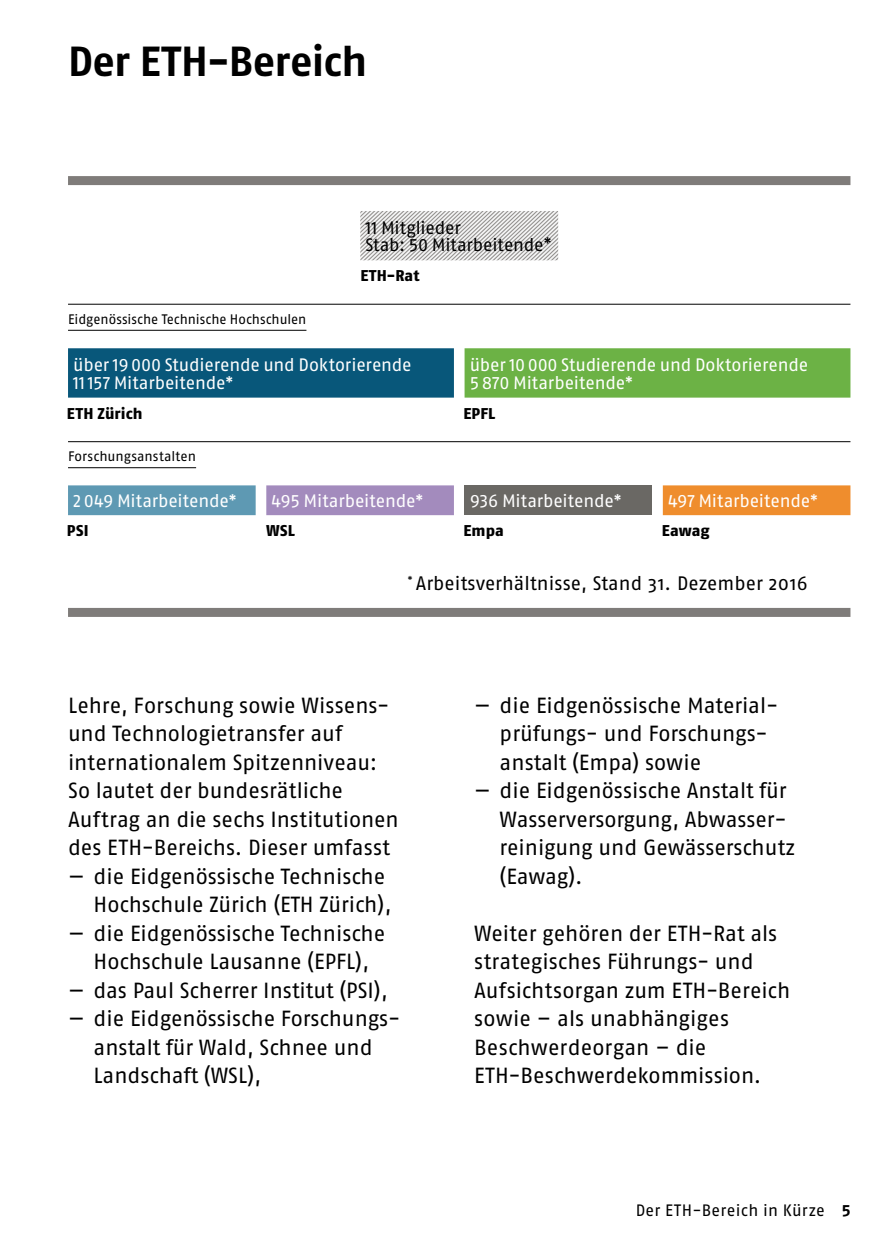
<style>
.page{position:relative;width:893px;height:1259px;background:#fff}
.page>*{position:absolute;margin:0;border:0;box-sizing:border-box;transform-origin:0 0}
.t1{font:700 42px "Fago OT";letter-spacing:-.015em;color:#000}
.t2{font:21.9px/28.5px "Fago OT";color:#000}
.t3{font:19.5px "Fago OT";color:#000}
.t4{font:18px/18px "Fago OT";letter-spacing:-.015em;color:#fff}
.t5{font:18px/17.4px "Fago OT";letter-spacing:-.015em;color:#000}
.t6{font:16.5px "Fago OT";letter-spacing:.02em;color:#000}
.t7{font:800 15.6px "Fago OT";letter-spacing:.01em;color:#000}
.t8{font:13.8px "Fago OT";color:#000}
.s1{font-weight:700}
</style>
<div class="page">
<hr style="left:68px;top:467px;width:128px;height:1px;background:#000">
<hr style="left:68px;top:330px;width:238px;height:1px;background:#000">
<hr style="left:68px;top:304px;width:782px;height:1px;background:#000">
<hr style="left:68px;top:441px;width:782px;height:1px;background:#000">
<div style="left:68px;top:348px;width:386px;height:49px;background:#08577a"></div>
<div style="left:465px;top:348px;width:385px;height:49px;background:#6cb245"></div>
<div style="left:68px;top:485px;width:188px;height:30px;background:#5e99b3"></div>
<div style="left:266px;top:485px;width:188px;height:30px;background:#a38bbd"></div>
<div style="left:465px;top:485px;width:187px;height:30px;background:#6a6864"></div>
<div style="left:663px;top:485px;width:187px;height:30px;background:#ef8d2d"></div>
<svg style="left:360px;top:211px;width:198px;height:49px"></svg>
<div style="left:68px;top:176px;width:782px;height:9px;background:#7f7c7a"></div>
<div style="left:68px;top:608px;width:782px;height:9px;background:#7f7c7a"></div>
<h1 class="t1" style="left:68px;top:36px;width:301px">Der ETH-Bereich</h1>
<p class="t5" style="left:366px;top:219px;width:188px">11 Mitglieder<br>Stab: 50 Mitarbeitende*</p>
<p class="t8" style="left:68px;top:311px;width:240px">Eidgenössische Technische Hochschulen</p>
<p class="t7" style="left:360px;top:266px;width:61px">ETH-Rat</p>
<p class="t4" style="left:73px;top:355px;width:340px">über 19 000 Studierende und Doktorierende<br>11 157 Mitarbeitende*</p>
<p class="t4" style="left:470px;top:356px;width:340px">über 10 000 Studierende und Doktorierende<br>5 870 Mitarbeitende*</p>
<p class="t7" style="left:67px;top:404px;width:77px">ETH Zürich</p>
<p class="t7" style="left:463px;top:404px;width:34px">EPFL</p>
<p class="t8" style="left:68px;top:448px;width:130px">Forschungsanstalten</p>
<p class="t4" style="left:73px;top:492px;width:165px">2 049 Mitarbeitende*</p>
<p class="t7" style="left:67px;top:521px;width:23px">PSI</p>
<p class="t4" style="left:271px;top:492px;width:154px">495 Mitarbeitende*</p>
<p class="t7" style="left:266px;top:521px;width:30px">WSL</p>
<p class="t4" style="left:470px;top:492px;width:154px">936 Mitarbeitende*</p>
<p class="t7" style="left:463px;top:521px;width:42px">Empa</p>
<p class="t4" style="left:668px;top:492px;width:152px">497 Mitarbeitende*</p>
<p class="t7" style="left:662px;top:521px;width:49px">Eawag</p>
<p class="t3" style="left:407px;top:571px;width:402px"><sup>*</sup> Arbeitsverhältnisse, Stand 31. Dezember 2016</p>
<p class="t2" style="left:68px;top:691px;width:332px">Lehre, Forschung sowie Wissens&shy;und Technologietransfer auf internationalem Spitzenniveau:<br>So lautet der bundesrätliche<br>Auftrag an die sechs Institutionen des ETH-Bereichs. Dieser umfasst</p>
<p class="t2" style="left:68px;top:862px;width:325px;text-align:right">— die Eidgenössische Technische<br>Hochschule Zürich (ETH Zürich),</p>
<p class="t2" style="left:68px;top:919px;width:319px;text-align:center">— die Eidgenössische Technische<br>Hochschule Lausanne (EPFL),</p>
<p class="t2" style="left:68px;top:976px;width:321px">— das Paul Scherrer Institut (PSI),</p>
<p class="t2" style="left:94px;top:1004px;width:304px;text-indent:-26px">— die Eidgenössische Forschungs&shy;anstalt für Wald, Schnee und<br>Landschaft (WSL),</p>
<p class="t2" style="left:500px;top:691px;width:276px;text-indent:-26px">— die Eidgenössische Material&shy;prüfungs- und Forschungs&shy;anstalt (Empa) sowie</p>
<p class="t2" style="left:500px;top:776px;width:297px;text-indent:-26px">— die Eidgenössische Anstalt für<br>Wasserversorgung, Abwasser&shy;reinigung und Gewässerschutz (Eawag).</p>
<p class="t2" style="left:474px;top:919px;width:318px">Weiter gehören der ETH-Rat als strategisches Führungs- und<br>Aufsichtsorgan zum ETH-Bereich sowie – als unabhängiges<br>Beschwerdeorgan – die<br>ETH-Beschwerdekommission.</p>
<p class="t6" style="left:636px;top:1200px;width:216px">Der ETH-Bereich in Kürze <span class="s1">5</span></p>
</div>
